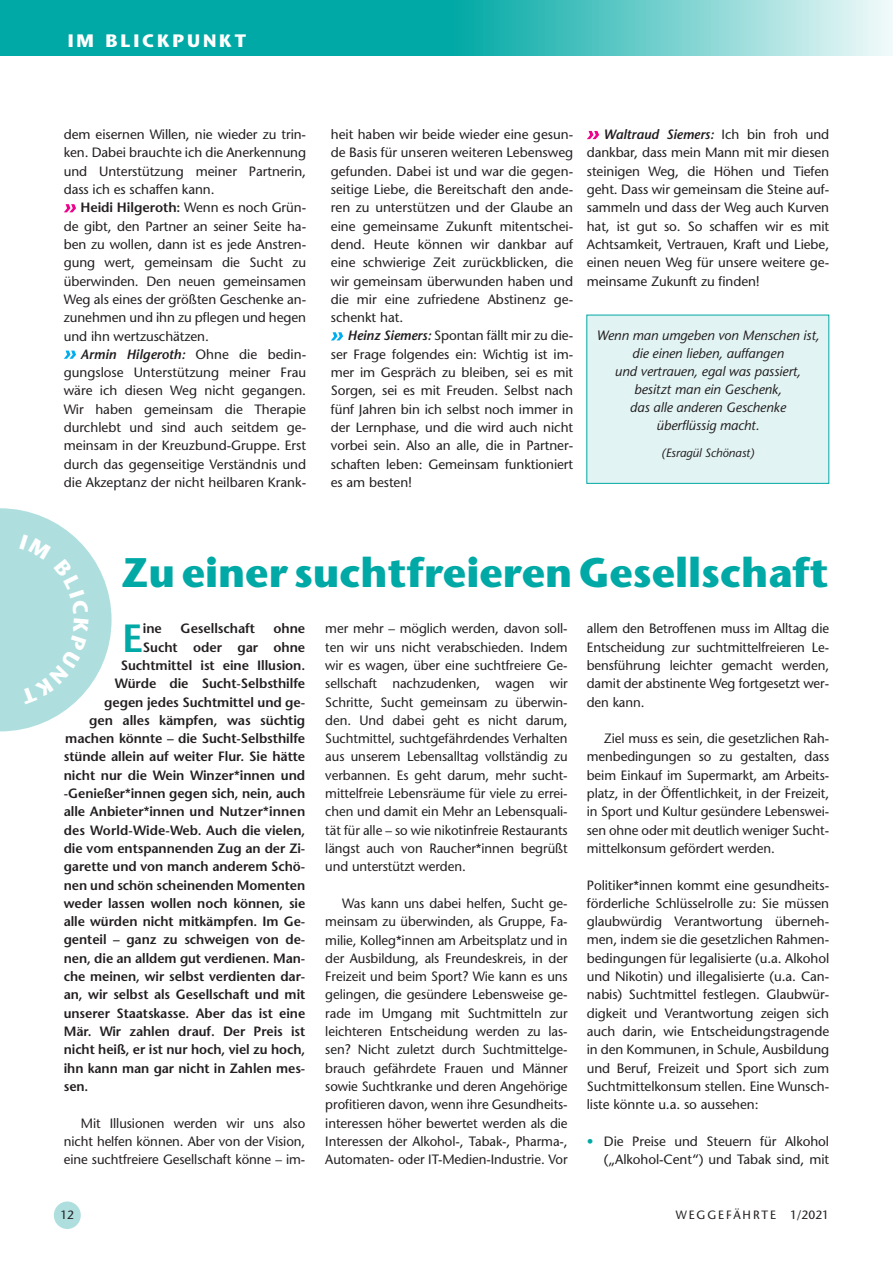
<style>
.page{position:relative;width:893px;height:1263px;background:#fff}
.page>*{position:absolute;margin:0;border:0;box-sizing:border-box;transform-origin:0 0}
._01_Headline{font:700 41.25px "ITC Stone Sans Pro";color:#00a9a5}
._02_Grundschrift_Ini{font:600 39.3px "Stone Sans Std";color:#00a9a5}
.t1{font:700 18px "ITC Stone Sans Pro";letter-spacing:.16em;color:#fff}
._04_Grundschrift_ohn{font:500 13.5px/18.3px "Stone Sans Std";letter-spacing:-.005em;color:#231f20;text-align:justify}
._03_Grundschrift_Ein{font:500 13.5px/18.3px "Stone Sans Std";letter-spacing:-.005em;color:#231f20;text-align:justify}
._02_Grundschrift_Ini-2{font:600 13.5px "Stone Sans Std";letter-spacing:-.005em;color:#231f20}
._04_Grundschrift_ohn-2{font:italic 500 13.5px/18px "Stone Sans Std";letter-spacing:-.005em;color:#231f20;text-align:center}
.t2{font:500 12px "Stone Sans Std";letter-spacing:.16em;color:#231f20}
._04_Grundschrift_ohn-3{font:italic 500 12px "Stone Sans Std";letter-spacing:-.005em;color:#231f20}
.s1{font-weight:600}
.s2{font-weight:600;font-style:italic}
.s3{color:#00a9a5}
</style>
<div class="page">
<svg style="left:0;top:0;width:893px;height:56px;background:#3bbcb9"></svg>
<div style="left:54px;top:1201px;width:27px;height:28px;background:#aedede;border-radius:50%"></div>
<div style="left:586px;top:315px;width:243px;height:169px;background:#e2f3f3;border:1px solid #00a9a5"></div>
<svg style="left:587px;top:131px;width:12px;height:8px"></svg>
<svg style="left:331px;top:332px;width:12px;height:8px"></svg>
<svg style="left:64px;top:204px;width:12px;height:8px"></svg>
<svg style="left:64px;top:351px;width:12px;height:8px"></svg>
<svg style="left:0;top:508px;width:112px;height:224px"></svg>
<h3 class="t1" style="left:68px;top:30px;width:180px">IM BLICKPUNKT</h3>
<p class="_04_Grundschrift_ohn" style="left:64px;top:125px;width:244px">dem eisernen Willen, nie wieder zu trin&shy;ken. Dabei brauchte ich die Anerkennung und Unterstützung meiner Partnerin, dass ich es schaffen kann.</p>
<p class="_04_Grundschrift_ohn" style="left:64px;top:198px;width:244px;text-indent:17px"><span class="s1">Heidi Hilgeroth:</span> Wenn es noch Grün&shy;de gibt, den Partner an seiner Seite ha&shy;ben zu wollen, dann ist es jede Anstren&shy;gung wert, gemeinsam die Sucht zu überwinden. Den neuen gemeinsamen Weg als eines der größten Geschenke an&shy;zunehmen und ihn zu pflegen und hegen und ihn wertzuschätzen.</p>
<p class="_04_Grundschrift_ohn" style="left:64px;top:345px;width:244px;text-indent:17px"><span class="s2">Armin Hilgeroth:</span> Ohne die bedin&shy;gungslose Unterstützung meiner Frau wäre ich diesen Weg nicht gegangen.<br>Wir haben gemeinsam die Therapie durchlebt und sind auch seitdem ge&shy;meinsam in der Kreuzbund-Gruppe. Erst durch das gegenseitige Verständnis und die Akzeptanz der nicht heilbaren Krank-</p>
<p class="_04_Grundschrift_ohn" style="left:331px;top:125px;width:244px">heit haben wir beide wieder eine gesun&shy;de Basis für unseren weiteren Lebensweg gefunden. Dabei ist und war die gegen&shy;seitige Liebe, die Bereitschaft den ande&shy;ren zu unterstützen und der Glaube an eine gemeinsame Zukunft mitentschei&shy;dend. Heute können wir dankbar auf eine schwierige Zeit zurückblicken, die wir gemeinsam überwunden haben und die mir eine zufriedene Abstinenz ge&shy;schenkt hat.</p>
<p class="_04_Grundschrift_ohn" style="left:331px;top:327px;width:244px;text-indent:17px"><span class="s2">Heinz Siemers:</span> Spontan fällt mir zu die&shy;ser Frage folgendes ein: Wichtig ist im&shy;mer im Gespräch zu bleiben, sei es mit Sorgen, sei es mit Freuden. Selbst nach fünf Jahren bin ich selbst noch immer in der Lernphase, und die wird auch nicht vorbei sein. Also an alle, die in Partner&shy;schaften leben: Gemeinsam funktioniert es am besten!</p>
<p class="_04_Grundschrift_ohn" style="left:587px;top:125px;width:244px;text-indent:17px"><span class="s2">Waltraud Siemers:</span> Ich bin froh und dankbar, dass mein Mann mit mir diesen steinigen Weg, die Höhen und Tiefen geht. Dass wir gemeinsam die Steine auf&shy;sammeln und dass der Weg auch Kurven hat, ist gut so. So schaffen wir es mit Achtsamkeit, Vertrauen, Kraft und Liebe, einen neuen Weg für unsere weitere ge&shy;meinsame Zukunft zu finden!</p>
<p class="_04_Grundschrift_ohn-2" style="left:596px;top:326px;width:225px">Wenn man umgeben von Menschen ist, die einen lieben, auffangen<br>und vertrauen, egal was passiert, besitzt man ein Geschenk,<br>das alle anderen Geschenke<br>überflüssig macht.</p>
<p class="_04_Grundschrift_ohn-3" style="left:662px;top:445px;width:94px">(Esragül Schönast)</p>
<p class="_01_Headline" style="left:121px;top:548px;width:709px">Zu einer suchtfreieren Gesellschaft</p>
<p class="_02_Grundschrift_Ini" style="left:122px;top:614px;width:23px">E</p>
<p class="_02_Grundschrift_Ini-2" style="left:143px;top:620px;width:21px">ine</p>
<p class="_02_Grundschrift_Ini-2" style="left:181px;top:620px;width:76px">Gesellschaft</p>
<p class="_02_Grundschrift_Ini-2" style="left:274px;top:620px;width:33px">ohne</p>
<p class="_03_Grundschrift_Ein" style="left:325px;top:619px;width:244px">mer mehr – möglich werden, davon soll&shy;ten wir uns nicht verabschieden. Indem wir es wagen, über eine suchtfreiere Ge&shy;sellschaft nachzudenken, wagen wir Schritte, Sucht gemeinsam zu überwin&shy;den. Und dabei geht es nicht darum, Suchtmittel, suchtgefährdendes Verhalten aus unserem Lebensalltag vollständig zu verbannen. Es geht darum, mehr sucht&shy;mittelfreie Lebensräume für viele zu errei&shy;chen und damit ein Mehr an Lebensquali&shy;tät für alle – so wie nikotinfreie Restaurants längst auch von Raucher*innen begrüßt und unterstützt werden.</p>
<p class="_03_Grundschrift_Ein" style="left:325px;top:894px;width:244px;text-indent:17px">Was kann uns dabei helfen, Sucht ge&shy;meinsam zu überwinden, als Gruppe, Fa&shy;milie, Kolleg*innen am Arbeitsplatz und in der Ausbildung, als Freundeskreis, in der Freizeit und beim Sport? Wie kann es uns gelingen, die gesündere Lebensweise ge&shy;rade im Umgang mit Suchtmitteln zur leichteren Entscheidung werden zu las&shy;sen? Nicht zuletzt durch Suchtmittelge&shy;brauch gefährdete Frauen und Männer sowie Suchtkranke und deren Angehörige profitieren davon, wenn ihre Gesundheits&shy;interessen höher bewertet werden als die Interessen der Alkohol-, Tabak-, Pharma-, Automaten- oder IT-Medien-Industrie. Vor</p>
<p class="_03_Grundschrift_Ein" style="left:587px;top:619px;width:244px">allem den Betroffenen muss im Alltag die Entscheidung zur suchtmittelfreieren Le&shy;bensführung leichter gemacht werden, damit der abstinente Weg fortgesetzt wer&shy;den kann.</p>
<p class="_03_Grundschrift_Ein" style="left:587px;top:729px;width:244px;text-indent:17px">Ziel muss es sein, die gesetzlichen Rah&shy;menbedingungen so zu gestalten, dass beim Einkauf im Supermarkt, am Arbeits&shy;platz, in der Öffentlichkeit, in der Freizeit, in Sport und Kultur gesündere Lebenswei&shy;sen ohne oder mit deutlich weniger Sucht&shy;mittelkonsum gefördert werden.</p>
<p class="_04_Grundschrift_ohn" style="left:587px;top:876px;width:244px">Politiker*innen kommt eine gesundheits&shy;förderliche Schlüsselrolle zu: Sie müssen glaubwürdig Verantwortung überneh&shy;men, indem sie die gesetzlichen Rahmen&shy;bedingungen für legalisierte (u.a. Alkohol und Nikotin) und illegalisierte (u.a. Can&shy;nabis) Suchtmittel festlegen. Glaubwür&shy;digkeit und Verantwortung zeigen sich auch darin, wie Entscheidungstragende in den Kommunen, in Schule, Ausbildung und Beruf, Freizeit und Sport sich zum Suchtmittelkonsum stellen. Eine Wunsch&shy;liste könnte u.a. so aussehen:</p>
<p class="_04_Grundschrift_ohn" style="left:587px;top:1132px;width:244px;text-align:right"><span class="s3">•</span> Die Preise und Steuern für Alkohol („Alkohol-Cent“) und Tabak sind, mit</p>
<p class="_02_Grundschrift_Ini-2" style="left:143px;top:639px;width:164px">Sucht oder gar ohne</p>
<p class="_02_Grundschrift_Ini-2" style="left:121px;top:657px;width:186px">Suchtmittel ist eine Illusion.</p>
<p class="_02_Grundschrift_Ini-2" style="left:115px;top:675px;width:192px">Würde die Sucht-Selbsthilfe</p>
<p class="_02_Grundschrift_Ini-2" style="left:104px;top:694px;width:202px">gegen jedes Suchtmittel und ge-</p>
<p class="_02_Grundschrift_Ini-2" style="left:89px;top:712px;width:218px">gen alles kämpfen, was süchtig</p>
<p class="_02_Grundschrift_Ini-2" style="left:65px;top:730px;width:241px">machen könnte – die Sucht-Selbsthilfe</p>
<p class="_02_Grundschrift_Ini-2" style="left:64px;top:749px;width:243px">stünde allein auf weiter Flur. Sie hätte</p>
<p class="_02_Grundschrift_Ini-2" style="left:64px;top:767px;width:243px">nicht nur die Wein Winzer*innen und</p>
<p class="_02_Grundschrift_Ini-2" style="left:64px;top:785px;width:243px">-Genießer*innen gegen sich, nein, auch</p>
<p class="_02_Grundschrift_Ini-2" style="left:64px;top:803px;width:243px">alle Anbieter*innen und Nutzer*innen</p>
<p class="_02_Grundschrift_Ini-2" style="left:64px;top:822px;width:243px">des World-Wide-Web. Auch die vielen,</p>
<p class="_02_Grundschrift_Ini-2" style="left:64px;top:840px;width:243px">die vom entspannenden Zug an der Zi-</p>
<p class="_02_Grundschrift_Ini-2" style="left:64px;top:858px;width:243px">garette und von manch anderem Schö-</p>
<p class="_02_Grundschrift_Ini-2" style="left:64px;top:877px;width:243px">nen und schön scheinenden Momenten</p>
<p class="_02_Grundschrift_Ini-2" style="left:64px;top:895px;width:243px">weder lassen wollen noch können, sie</p>
<p class="_02_Grundschrift_Ini-2" style="left:64px;top:913px;width:243px">alle würden nicht mitkämpfen. Im Ge-</p>
<p class="_02_Grundschrift_Ini-2" style="left:64px;top:932px;width:243px">genteil – ganz zu schweigen von de-</p>
<p class="_02_Grundschrift_Ini-2" style="left:64px;top:950px;width:243px">nen, die an alldem gut verdienen. Man-</p>
<p class="_02_Grundschrift_Ini-2" style="left:64px;top:968px;width:243px">che meinen, wir selbst verdienten dar-</p>
<p class="_02_Grundschrift_Ini-2" style="left:64px;top:986px;width:243px">an, wir selbst als Gesellschaft und mit</p>
<p class="_02_Grundschrift_Ini-2" style="left:64px;top:1005px;width:243px">unserer Staatskasse. Aber das ist eine</p>
<p class="_02_Grundschrift_Ini-2" style="left:64px;top:1023px;width:243px">Mär. Wir zahlen drauf. Der Preis ist</p>
<p class="_02_Grundschrift_Ini-2" style="left:64px;top:1041px;width:243px">nicht heiß, er ist nur hoch, viel zu hoch,</p>
<p class="_02_Grundschrift_Ini-2" style="left:64px;top:1060px;width:243px">ihn kann man gar nicht in Zahlen mes-</p>
<p class="_02_Grundschrift_Ini-2" style="left:64px;top:1078px;width:26px">sen.</p>
<p class="_03_Grundschrift_Ein" style="left:64px;top:1114px;width:243px;text-indent:17px">Mit Illusionen werden wir uns also nicht helfen können. Aber von der Vision, eine suchtfreiere Gesellschaft könne – im-</p>
<p class="t2" style="left:60px;top:1207px;width:15px">12</p>
<p class="t2" style="left:676px;top:1207px;width:155px">WEGGEFÄHRTE 1/2021</p>
</div>
